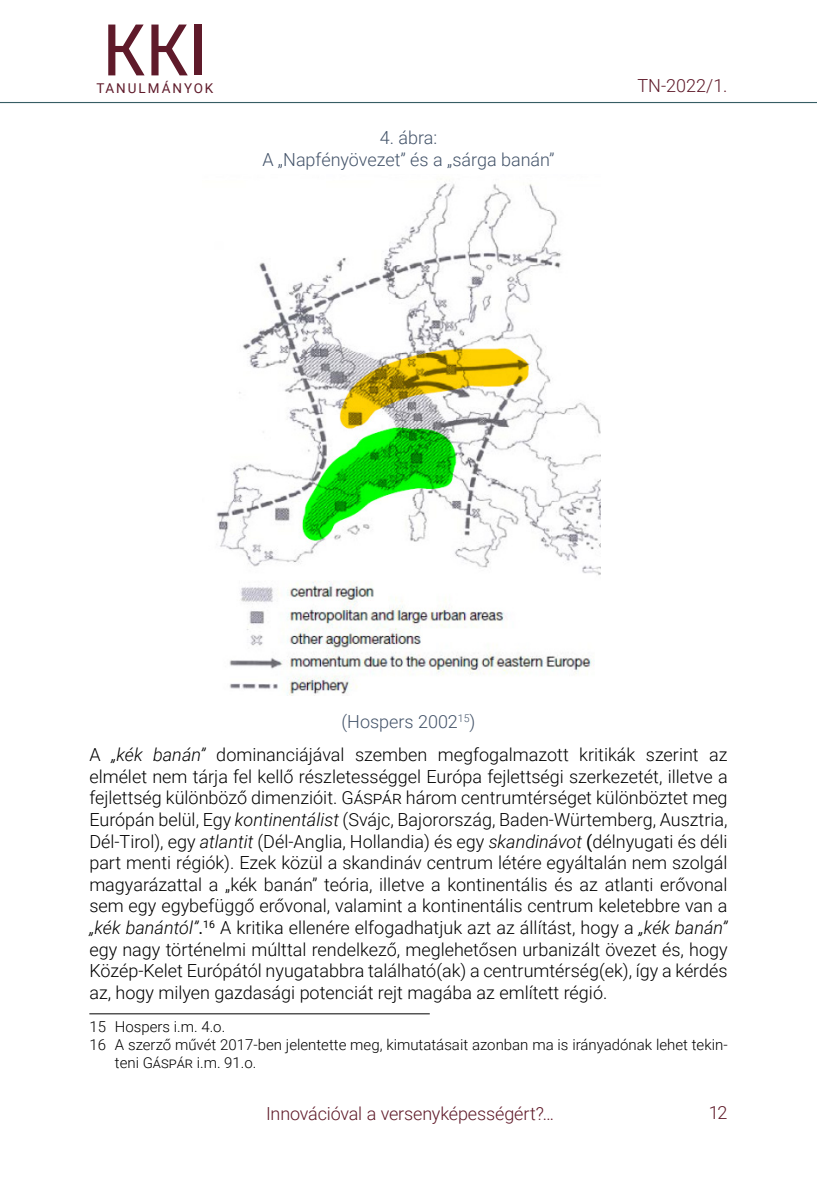
<style>
.page{position:relative;width:817px;height:1187px;background:#fff}
.page>*{position:absolute;margin:0;border:0;box-sizing:border-box;transform-origin:0 0}
.t1{font:72px "Museo Sans 500";color:#5f1a2a}
.t2{font:300 18px/21.6px "Roboto";color:#000;text-align:center}
.t3{font:300 18px/21.6px "Roboto";color:#44546a;text-align:center}
.t4{font:300 18px "Roboto";letter-spacing:-.01em;color:#5f1a29}
.t5{font:300 18px "Roboto";color:#5f1a2a}
.t6{font:300 15px "Roboto";color:#000}
.t7{font:13.5px "Roboto";letter-spacing:.145em;color:#5f1a2a}
.s1{color:#44546a}
.s2{font-style:italic}
.s3{font-weight:400}
</style>
<div class="page">
<hr style="left:0;top:102px;width:816px;height:1px;background:#365d64">
<img style="left:216px;top:183px;width:384px;height:513px">
<hr style="left:89px;top:1013px;width:340px;height:1px;background:#000">
<h1 class="t1" style="left:101px;top:11px;width:109px">KKI</h1>
<p class="t7" style="left:96px;top:79px;width:118px">TANULMÁNYOK</p>
<p class="t3" style="left:262px;top:126px;width:294px">4. ábra:<br>A „Napfényövezet” és a „sárga banán”</p>
<p class="t5" style="left:637px;top:73px;width:91px">TN-2022/1.</p>
<p class="t2" style="left:89px;top:703px;width:639px;line-height:33.6px"><span class="s1">(Hospers 2002</span><sup>15</sup><span class="s1">)<br></span>A <span class="s2">„kék banán”</span> dominanciájával szemben megfogalmazott kritikák szerint az</p>
<p class="t2" style="left:89px;top:764px;width:639px;text-align:justify">elmélet nem tárja fel kellő részletességgel Európa fejlettségi szerkezetét, illetve a fejlettség különböző dimenzióit. Gáspár három centrumtérséget különböztet meg Európán belül, Egy <span class="s2">kontinentálist</span> (Svájc, Bajorország, Baden-Würtemberg, Ausztria, Dél-Tirol), egy <span class="s2">atlantit</span> (Dél-Anglia, Hollandia) és egy <span class="s2">skandinávot</span> <span class="s3">(</span>délnyugati és déli part menti régiók). Ezek közül a skandináv centrum létére egyáltalán nem szolgál magyarázattal a „kék banán” teória, illetve a kontinentális és az atlanti erővonal sem egy egybefüggő erővonal, valamint a kontinentális centrum keletebbre van a <span class="s2">„kék banántól”</span><span class="s3">.</span><sup>16</sup> A kritika ellenére elfogadhatjuk azt az állítást, hogy a <span class="s2">„kék banán” </span>egy nagy történelmi múlttal rendelkező, meglehetősen urbanizált övezet és, hogy Közép-Kelet Európától nyugatabbra található(ak) a centrumtérség(ek), így a kérdés az, hogy milyen gazdasági potenciát rejt magába az említett régió.</p>
<p class="t6" style="left:89px;top:1015px;width:137px">15 Hospers i.m. 4.o.</p>
<p class="t6" style="left:89px;top:1033px;width:639px">16 A szerző művét 2017-ben jelentette meg, kimutatásait azonban ma is irányadónak lehet tekin-</p>
<p class="t6" style="left:115px;top:1051px;width:143px">teni Gáspár i.m. 91.o.</p>
<p class="t4" style="left:266px;top:1100px;width:289px">Innovációval a versenyképességért?...</p>
<p class="t4" style="left:708px;top:1099px;width:20px">12</p>
</div>
